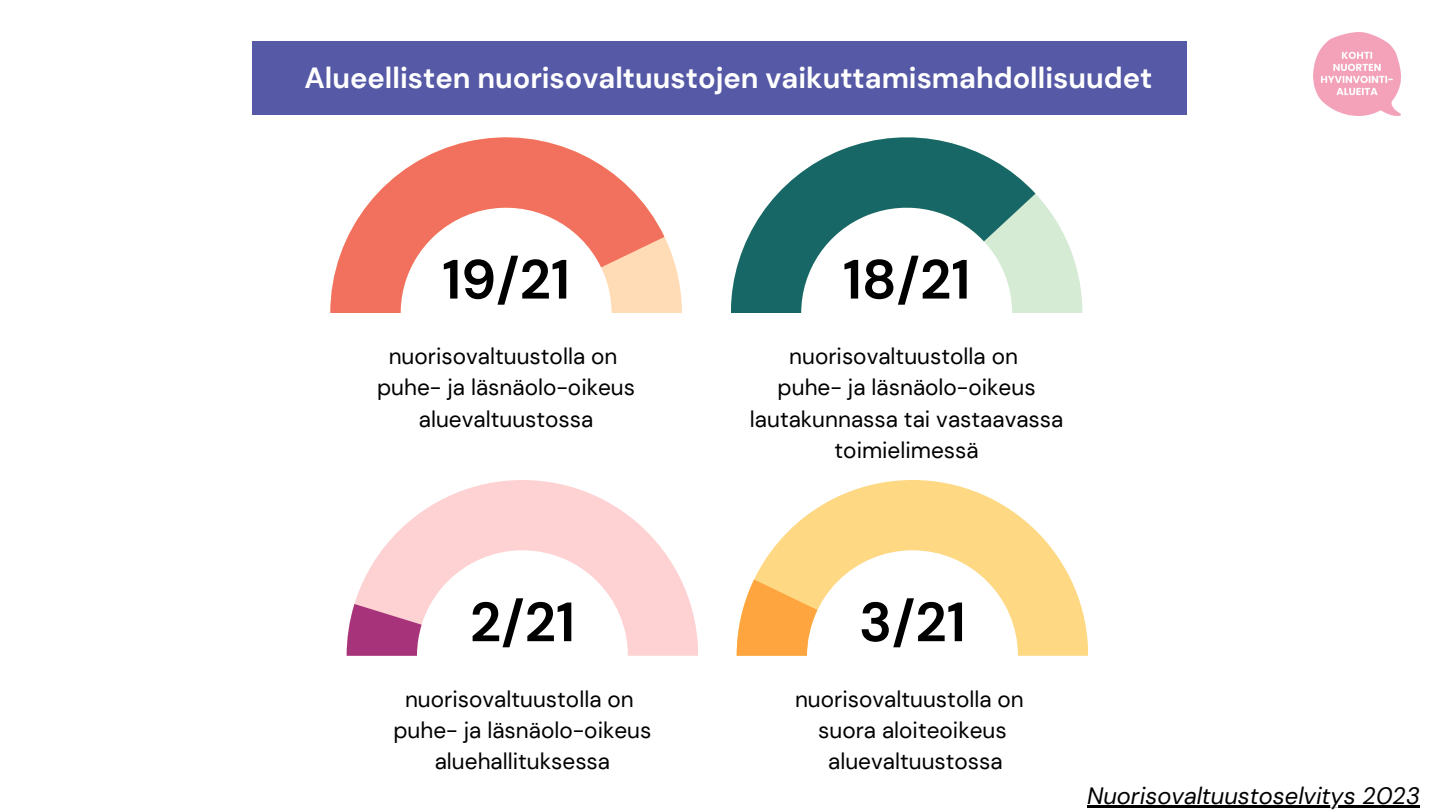
<style>
.page{position:relative;width:1440px;height:810px;background:#fff}
.page>*{position:absolute;margin:0;border:0;box-sizing:border-box;transform-origin:0 0}
.t1{font:700 55.2px "DM Sans";color:#000}
.t2{font:700 29.1px "DM Sans";color:#fff}
.t3{font:italic 23.6px "DM Sans";color:#000}
.t4{font:22.6px/31.2px "DM Sans";color:#000;text-align:center}
</style>
<div class="page">
<img style="left:1314px;top:33px;width:86px;height:82px">
<svg style="left:1036px;top:194px;width:46px;height:119px;fill:#d6ebd4"></svg>
<svg style="left:731px;top:137px;width:305px;height:176px"></svg>
<svg style="left:354px;top:480px;width:344px;height:176px"></svg>
<svg style="left:347px;top:604px;width:75px;height:52px;background:#bc5c92"></svg>
<svg style="left:664px;top:236px;width:18px;height:77px"></svg>
<svg style="left:330px;top:137px;width:334px;height:176px"></svg>
<svg style="left:754px;top:480px;width:334px;height:176px"></svg>
<svg style="left:737px;top:579px;width:80px;height:77px;background:#feb760"></svg>
<div style="left:253px;top:41px;width:934px;height:74px;background:#565aa6"></div>
<hr style="left:1087px;top:805px;width:333px;height:2px;background:#000">
<h1 class="t2" style="left:305px;top:59px;width:849px">Alueellisten nuorisovaltuustojen vaikuttamismahdollisuudet</h1>
<p class="t1" style="left:442px;top:244px;width:129px">19/21</p>
<p class="t4" style="left:389px;top:341px;width:230px">nuorisovaltuustolla on</p>
<p class="t4" style="left:377px;top:372px;width:260px">puhe- ja läsnäolo-oikeus aluevaltuustossa</p>
<p class="t1" style="left:470px;top:586px;width:107px">2/21</p>
<h1 class="t4" style="left:405px;top:683px;width:230px">nuorisovaltuustolla on</h1>
<p class="t4" style="left:393px;top:715px;width:260px">puhe- ja läsnäolo-oikeus aluehallituksessa</p>
<h2 class="t1" style="left:843px;top:244px;width:129px">18/21</h2>
<p class="t4" style="left:789px;top:341px;width:230px">nuorisovaltuustolla on</p>
<p class="t4" style="left:778px;top:372px;width:260px">puhe- ja läsnäolo-oikeus</p>
<h1 class="t4" style="left:750px;top:403px;width:315px">lautakunnassa tai vastaavassa toimielimessä</h1>
<p class="t1" style="left:859px;top:586px;width:108px">3/21</p>
<p class="t4" style="left:795px;top:683px;width:230px">nuorisovaltuustolla on</p>
<h1 class="t4" style="left:818px;top:715px;width:190px">suora aloiteoikeus</h1>
<p class="t4" style="left:828px;top:746px;width:176px">aluevaltuustossa</p>
<p class="t3" style="left:1087px;top:780px;width:334px">Nuorisovaltuustoselvitys 2023</p>
</div>
